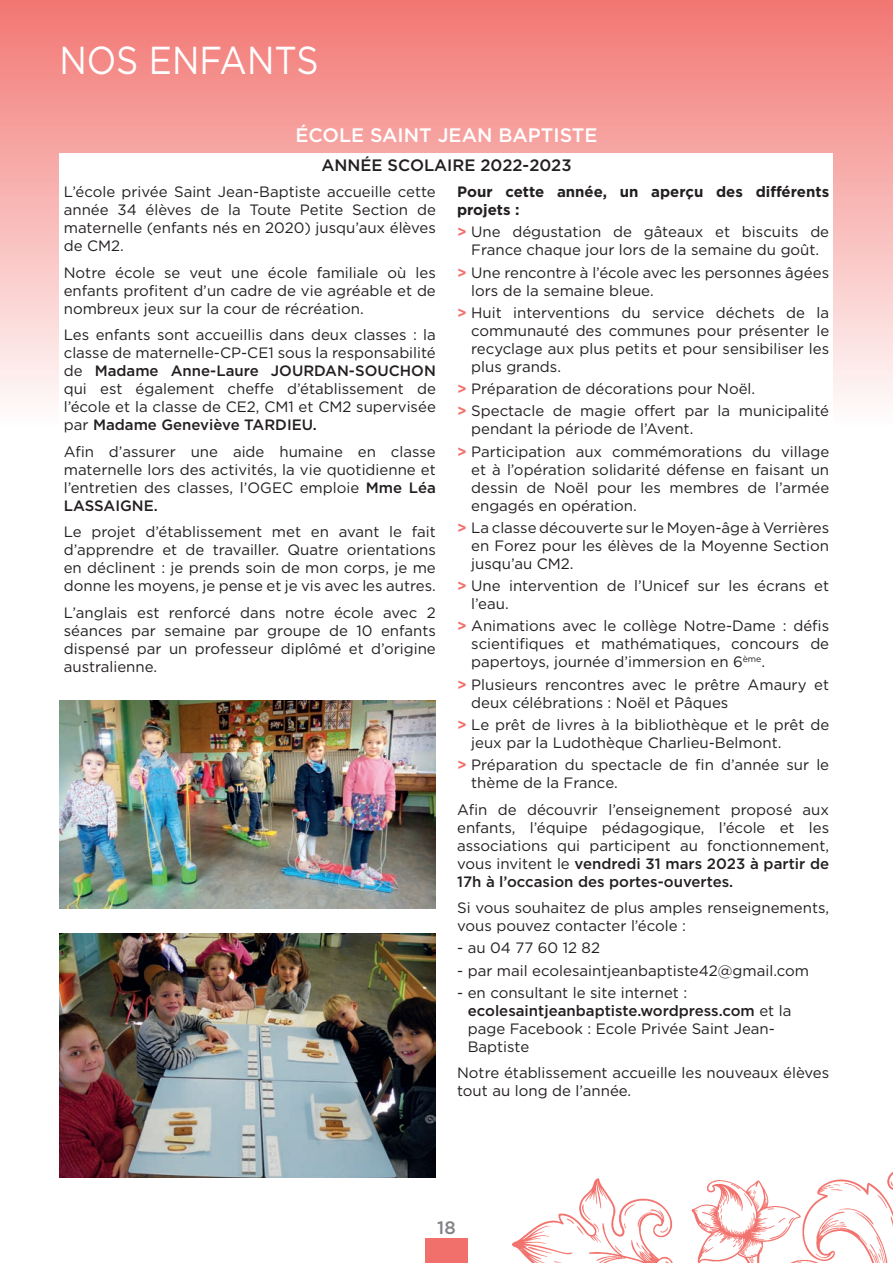
<style>
.page{position:relative;width:893px;height:1263px;background:#fff}
.page>*{position:absolute;margin:0;border:0;box-sizing:border-box;transform-origin:0 0}
.t1{font:39px "Gotham";color:#fff;scale:.89 1}
.t2{font:500 19.5px "Gotham";color:#fff}
.t3{font:500 18px "Gotham";color:#808285}
.t4{font:500 16.5px "Gotham";color:#231f20}
.t5{font:15px/18px "Gotham";color:#231f20;text-align:justify}
.t6{font:700 15px/18px "Gotham";color:#231f20}
.s1{font-weight:500}
.s2{font-weight:700;color:#f2706c}
</style>
<div class="page">
<img style="left:512px;top:1172px;width:381px;height:91px">
<div style="left:0;top:0;width:893px;height:425px;background:linear-gradient(to bottom,#f27672,#fefdfd)"></div>
<div style="left:425px;top:1238px;width:43px;height:25px;background:#f2706c"></div>
<div style="left:60px;top:153px;width:773px;height:1025px;background:#fff"></div>
<img style="left:60px;top:934px;width:376px;height:244px">
<img style="left:60px;top:700px;width:376px;height:208px">
<h1 class="t1" style="left:60px;top:35px;width:293px">NOS ENFANTS</h1>
<h2 class="t2" style="left:295px;top:122px;width:28px">École</h2>
<h2 class="t2" style="left:370px;top:122px;width:229px">SAINT JEAN BAPTISTE</h2>
<p class="t4" style="left:321px;top:154px;width:26px">Année</p>
<p class="t4" style="left:388px;top:154px;width:23px">Scolaire</p>
<p class="t4" style="left:480px;top:154px;width:93px">2022-2023</p>
<p class="t5" style="left:64px;top:182px;width:374px">L’école privée Saint Jean-Baptiste accueille cette année 34 élèves de la Toute Petite Section de maternelle (enfants nés en 2020) jusqu’aux élèves de CM2.</p>
<p class="t5" style="left:64px;top:263px;width:374px">Notre école se veut une école familiale où les enfants profitent d’un cadre de vie agréable et de nombreux jeux sur la cour de récréation.</p>
<p class="t5" style="left:64px;top:325px;width:374px">Les enfants sont accueillis dans deux classes : la classe de maternelle-CP-CE1 sous la responsabilité de <span class="s1">Madame Anne-Laure JOURDAN-SOUCHON </span>qui est également cheffe d’établissement de l’école et la classe de CE2, CM1 et CM2 supervisée par <span class="s1">Madame Geneviève TARDIEU.</span></p>
<p class="t5" style="left:64px;top:442px;width:374px">Afin d’assurer une aide humaine en classe maternelle lors des activités, la vie quotidienne et l’entretien des classes, l’OGEC emploie <span class="s1">Mme Léa LASSAIGNE.</span></p>
<p class="t5" style="left:64px;top:522px;width:374px">Le projet d’établissement met en avant le fait d’apprendre et de travailler. Quatre orientations en déclinent : je prends soin de mon corps, je me donne les moyens, je pense et je vis avec les autres.</p>
<p class="t5" style="left:64px;top:603px;width:374px">L’anglais est renforcé dans notre école avec 2 séances par semaine par groupe de 10 enfants dispensé par un professeur diplômé et d’origine australienne.</p>
<p class="t6" style="left:457px;top:183px;width:374px">Pour cette année, un aperçu des différents projets :</p>
<p class="t5" style="left:457px;top:223px;width:374px;text-align:center"><span class="s2">&gt;</span> Une dégustation de gâteaux et biscuits de<br>France chaque jour lors de la semaine du goût.</p>
<p class="t5" style="left:471px;top:263px;width:359px;text-indent:-14px"><span class="s2">&gt;</span> Une rencontre à l’école avec les personnes âgées lors de la semaine bleue.</p>
<p class="t5" style="left:471px;top:303px;width:359px;text-indent:-14px"><span class="s2">&gt;</span> Huit interventions du service déchets de la communauté des communes pour présenter le recyclage aux plus petits et pour sensibiliser les plus grands.</p>
<p class="t5" style="left:457px;top:377px;width:374px;line-height:22.2px"><span class="s2">&gt;</span> Préparation de décorations pour Noël.<br><span class="s2">&gt;</span> Spectacle de magie offert par la municipalité</p>
<p class="t5" style="left:457px;top:418px;width:374px;line-height:22.2px;text-indent:14px">pendant la période de l’Avent.<br><span class="s2">&gt;</span> Participation aux commémorations du village</p>
<p class="t5" style="left:471px;top:460px;width:359px">et à l’opération solidarité défense en faisant un dessin de Noël pour les membres de l’armée engagés en opération.</p>
<p class="t5" style="left:471px;top:518px;width:359px;text-indent:-14px"><span class="s2">&gt;</span> La classe découverte sur le Moyen-âge à Verrières en Forez pour les élèves de la Moyenne Section jusqu’au CM2.</p>
<p class="t5" style="left:471px;top:576px;width:359px;text-indent:-14px"><span class="s2">&gt;</span> Une intervention de l’Unicef sur les écrans et l’eau.</p>
<p class="t5" style="left:471px;top:617px;width:359px;text-indent:-14px"><span class="s2">&gt;</span> Animations avec le collège Notre-Dame : défis scientifiques et mathématiques, concours de papertoys, journée d’immersion en 6<sup>ème</sup>.</p>
<p class="t5" style="left:471px;top:675px;width:359px;text-indent:-14px"><span class="s2">&gt;</span> Plusieurs rencontres avec le prêtre Amaury et deux célébrations : Noël et Pâques</p>
<p class="t5" style="left:471px;top:715px;width:359px;text-indent:-14px"><span class="s2">&gt;</span> Le prêt de livres à la bibliothèque et le prêt de jeux par la Ludothèque Charlieu-Belmont.</p>
<p class="t5" style="left:471px;top:755px;width:359px;text-indent:-14px"><span class="s2">&gt;</span> Préparation du spectacle de fin d’année sur le thème de la France.</p>
<p class="t5" style="left:457px;top:800px;width:374px">Afin de découvrir l’enseignement proposé aux enfants, l’équipe pédagogique, l’école et les associations qui participent au fonctionnement, vous invitent le <span class="s1">vendredi 31 mars 2023 à partir de 17h à l’occasion des portes-ouvertes.</span></p>
<p class="t5" style="left:457px;top:898px;width:374px">Si vous souhaitez de plus amples renseignements, vous pouvez contacter l’école :</p>
<p class="t5" style="left:457px;top:939px;width:144px">- au 04 77 60 12 82</p>
<p class="t5" style="left:457px;top:961px;width:353px">- par mail ecolesaintjeanbaptiste42@gmail.com</p>
<p class="t5" style="left:468px;top:983px;width:325px;text-align:left;text-indent:-11px">- en consultant le site internet : <span class="s1">ecolesaintjeanbaptiste.wordpress.com</span> et la page Facebook : Ecole Privée Saint Jean-<br>Baptiste</p>
<p class="t5" style="left:457px;top:1064px;width:374px">Notre établissement accueille les nouveaux élèves tout au long de l’année.</p>
<p class="t3" style="left:437px;top:1216px;width:20px">18</p>
</div>
